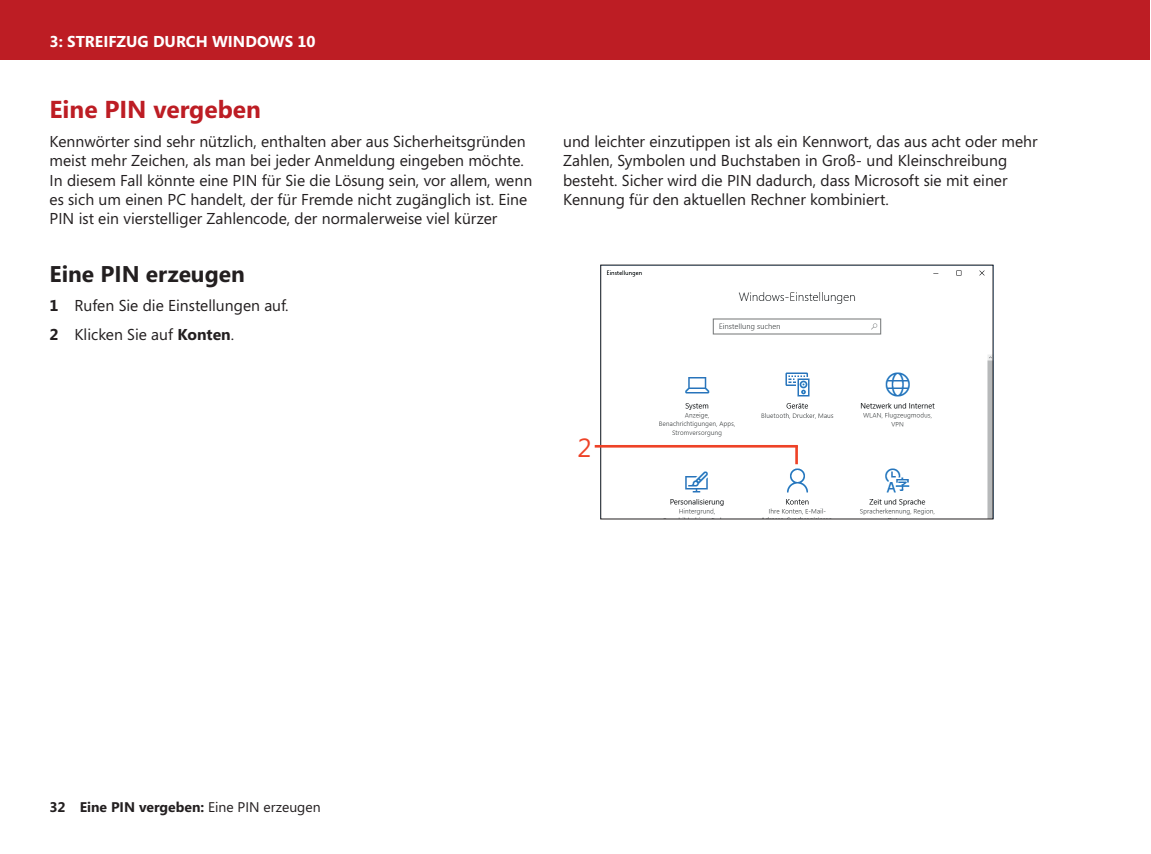
<style>
.page{position:relative;width:1151px;height:854px;background:#fff}
.page>*{position:absolute;margin:0;border:0;box-sizing:border-box;transform-origin:0 0}
.t1{font:26.25px "Segoe";color:#ee4227}
.t2{font:700 24.5px "Segoe";color:#bd1d24}
.t3{font:700 22.75px "Segoe";color:#231f20}
.t4{font:15.75px/19.2px "Segoe";color:#231f20}
.t5{font:700 15.75px "Segoe";color:#fff}
.t6{font:700 14px "Segoe";color:#231f20}
.s1{font-weight:700}
.s2{font-weight:400}
</style>
<div class="page">
<div style="left:0;top:1px;width:1150px;height:59px;background:#bd1d24"></div>
<img style="left:602px;top:270px;width:389px;height:247px">
<hr style="left:595px;top:445px;width:203px;height:2px;background:#ee4227">
<hr style="left:795px;top:445px;width:3px;height:19px;background:#ee4227">
<p class="t5" style="left:50px;top:32px;width:268px">3: STREIFZUG DURCH WINDOWS 10</p>
<h2 class="t2" style="left:50px;top:95px;width:213px">Eine PIN vergeben</h2>
<p class="t4" style="left:50px;top:132px;width:484px">Kennwörter sind sehr nützlich, enthalten aber aus Sicherheitsgründen meist mehr Zeichen, als man bei jeder Anmeldung eingeben möchte.<br>In diesem Fall könnte eine PIN für Sie die Lösung sein, vor allem, wenn es sich um einen PC handelt, der für Fremde nicht zugänglich ist. Eine PIN ist ein vierstelliger Zahlencode, der normalerweise viel kürzer</p>
<p class="t4" style="left:563px;top:132px;width:476px">und leichter einzutippen ist als ein Kennwort, das aus acht oder mehr Zahlen, Symbolen und Buchstaben in Groß- und Kleinschreibung besteht. Sicher wird die PIN dadurch, dass Microsoft sie mit einer Kennung für den aktuellen Rechner kombiniert.</p>
<h3 class="t3" style="left:50px;top:261px;width:197px">Eine PIN erzeugen</h3>
<p class="t4" style="left:50px;top:291px;width:240px;line-height:29.2px"><span class="s1">1</span> Rufen Sie die Einstellungen auf.<br><span class="s1">2</span> Klicken Sie auf <span class="s1">Konten</span>.</p>
<p class="t6" style="left:50px;top:798px;width:272px">32 Eine PIN vergeben: <span class="s2">Eine PIN erzeugen</span></p>
<h1 class="t1" style="left:577px;top:432px;width:16px">2</h1>
</div>
